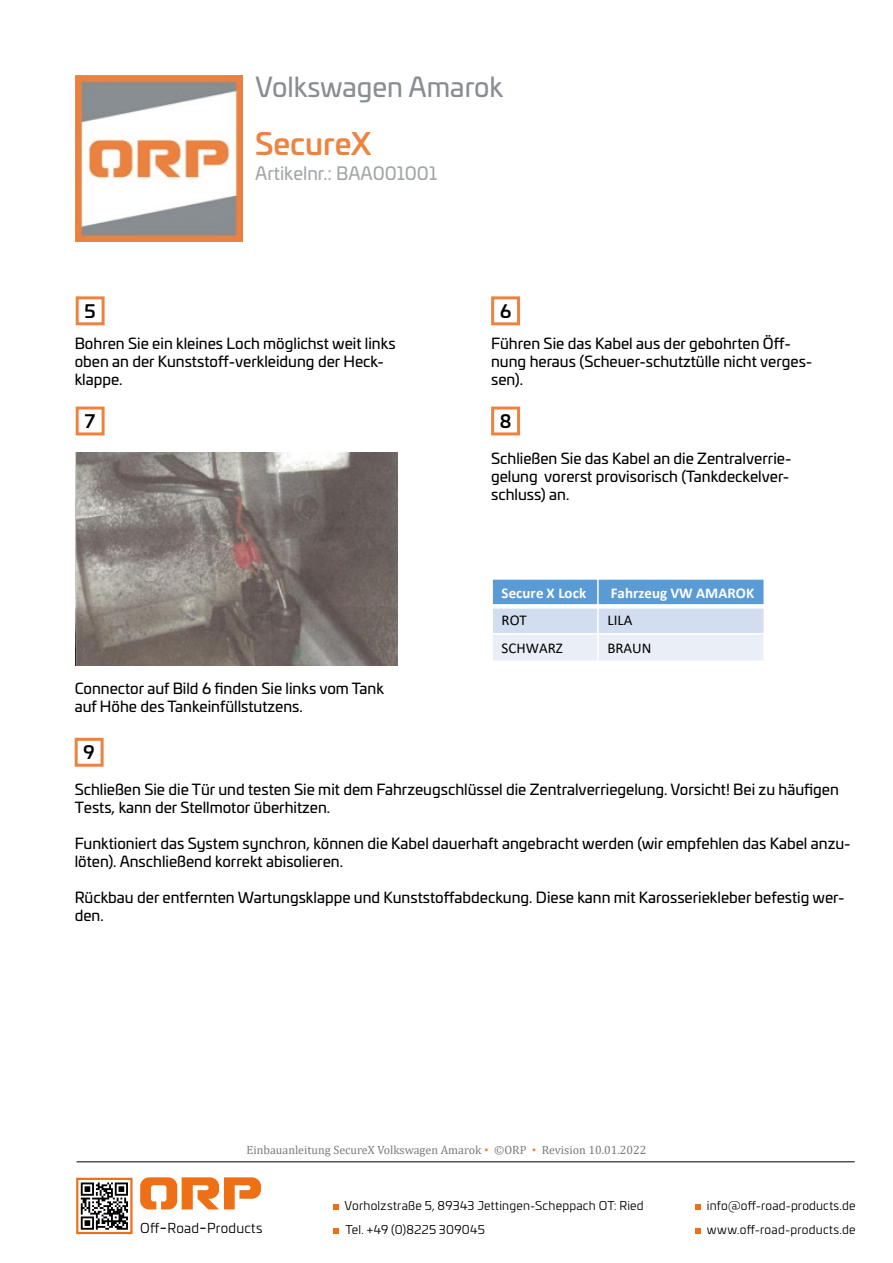
<style>
.page{position:relative;width:893px;height:1263px;background:#fff}
.page>*{position:absolute;margin:0;border:0;box-sizing:border-box;transform-origin:0 0}
.t1{font:500 30px "Univia Pro";color:#ed833f}
.t2{font:27px "Univia Pro";color:#898e93}
.t3{font:18px "Univia Pro";color:#a3a7ab}
.t4{font:500 18px "Univia Pro";color:#000}
.t5{font:15px/18px "Univia Pro";color:#000}
.t6{font:700 15px "Calibri";letter-spacing:.005em;color:#fff}
.t7{font:15px "Calibri";color:#000}
.t8{font:13.5px "Univia Pro";letter-spacing:.015em;color:#000}
.t9{font:12px "Univia Pro";letter-spacing:.02em;color:#000}
.t10{font:12px "Cambria";color:#7c7b7b}
.s1{color:#ed833f}
.s2{font-size:18px}
</style>
<div class="page">
<img style="left:76px;top:75px;width:166px;height:167px">
<hr style="left:77px;top:1161px;width:778px;height:1px;background:#000">
<svg style="left:140px;top:1177px;width:121px;height:32px"></svg>
<div style="left:76px;top:1178px;width:57px;height:56px;border:2px solid #ed7016"></div>
<svg style="left:81px;top:1182px;width:47px;height:48px"></svg>
<svg style="left:333px;top:1204px;width:5px;height:5px"></svg>
<svg style="left:695px;top:1204px;width:5px;height:5px"></svg>
<svg style="left:333px;top:1228px;width:5px;height:6px"></svg>
<svg style="left:695px;top:1228px;width:5px;height:6px"></svg>
<div style="left:76px;top:296px;width:29px;height:29px;border:3px solid #ed833f"></div>
<div style="left:491px;top:296px;width:29px;height:29px;border:3px solid #ed833f"></div>
<div style="left:491px;top:406px;width:29px;height:29px;border:3px solid #ed833f"></div>
<div style="left:76px;top:406px;width:29px;height:29px;border:3px solid #ed833f"></div>
<img style="left:76px;top:452px;width:321px;height:213px">
<div style="left:492px;top:579px;width:106px;height:27px;background:#5b9bd5"></div>
<div style="left:598px;top:579px;width:166px;height:27px;background:#5b9bd5"></div>
<div style="left:492px;top:606px;width:106px;height:28px;background:#d2deef"></div>
<div style="left:598px;top:606px;width:166px;height:28px;background:#d2deef"></div>
<div style="left:492px;top:634px;width:106px;height:27px;background:#eaeff7"></div>
<div style="left:598px;top:634px;width:166px;height:27px;background:#eaeff7"></div>
<hr style="left:597px;top:578px;width:2px;height:84px;background:#fff">
<div style="left:491px;top:604px;width:274px;height:5px;background:#fff"></div>
<hr style="left:491px;top:633px;width:274px;height:2px;background:#fff">
<hr style="left:491px;top:578px;width:2px;height:84px;background:#fff">
<hr style="left:763px;top:578px;width:2px;height:84px;background:#fff">
<hr style="left:491px;top:578px;width:274px;height:2px;background:#fff">
<hr style="left:491px;top:660px;width:274px;height:2px;background:#fff">
<div style="left:75px;top:738px;width:29px;height:29px;border:3px solid #ed833f"></div>
<h2 class="t2" style="left:255px;top:67px;width:250px">Volkswagen Amarok</h2>
<h1 class="t1" style="left:255px;top:120px;width:118px">SecureX</h1>
<p class="t3" style="left:255px;top:159px;width:183px">Artikelnr.: BAA001001</p>
<p class="t4" style="left:85px;top:297px;width:13px">5</p>
<p class="t5" style="left:75px;top:333px;width:322px">Bohren Sie ein kleines Loch möglichst weit links oben an der Kunststoff-verkleidung der Heck&shy;klappe.</p>
<p class="t4" style="left:500px;top:297px;width:13px">6</p>
<p class="t5" style="left:491px;top:333px;width:323px">Führen Sie das Kabel aus der gebohrten Öff&shy;nung heraus (Scheuer-schutztülle nicht verges&shy;sen).</p>
<p class="t4" style="left:85px;top:407px;width:12px">7</p>
<p class="t4" style="left:500px;top:407px;width:13px">8</p>
<p class="t5" style="left:491px;top:449px;width:302px">Schließen Sie das Kabel an die Zentralverrie&shy;gelung vorerst provisorisch (Tankdeckelver&shy;schluss) an.</p>
<p class="t5" style="left:75px;top:679px;width:311px">Connector auf Bild 6 finden Sie links vom Tank auf Höhe des Tankeinfüllstutzens.</p>
<p class="t6" style="left:502px;top:582px;width:86px">Secure X Lock</p>
<p class="t6" style="left:611px;top:582px;width:145px">Fahrzeug VW AMAROK</p>
<p class="t7" style="left:502px;top:610px;width:27px">ROT</p>
<p class="t7" style="left:607px;top:610px;width:27px">LILA</p>
<p class="t7" style="left:502px;top:637px;width:63px">SCHWARZ</p>
<p class="t7" style="left:607px;top:637px;width:46px">BRAUN</p>
<p class="t4" style="left:84px;top:739px;width:13px">9</p>
<p class="t5" style="left:75px;top:779px;width:766px">Schließen Sie die Tür und testen Sie mit dem Fahrzeugschlüssel die Zentralverriegelung. Vorsicht! Bei zu häufigen<br>Tests, kann der Stellmotor überhitzen.</p>
<p class="t5" style="left:75px;top:833px;width:778px">Funktioniert das System synchron, können die Kabel dauerhaft angebracht werden (wir empfehlen das Kabel anzu&shy;löten). Anschließend korrekt abisolieren.</p>
<p class="t5" style="left:75px;top:887px;width:771px">Rückbau der entfernten Wartungsklappe und Kunststoffabdeckung. Diese kann mit Karosseriekleber befestig wer&shy;den.</p>
<p class="t10" style="left:247px;top:1143px;width:401px">Einbauanleitung SecureX Volkswagen Amarok<span class="s1">▪</span> ©ORP <span class="s1">▪</span> Revision 10.01.2022</p>
<p class="t9" style="left:344px;top:1196px;width:301px">Vorholzstraße 5, 89343 Jettingen-Scheppach OT: Ried</p>
<p class="t8" style="left:140px;top:1219px;width:124px">Off<span class="s2">-</span>Road<span class="s2">-</span>Products</p>
<p class="t9" style="left:346px;top:1220px;width:141px">Tel. +49 (0)8225 309045</p>
<p class="t9" style="left:707px;top:1196px;width:150px">info@off-road-products.de</p>
<p class="t9" style="left:707px;top:1220px;width:150px">www.off-road-products.de</p>
</div>
